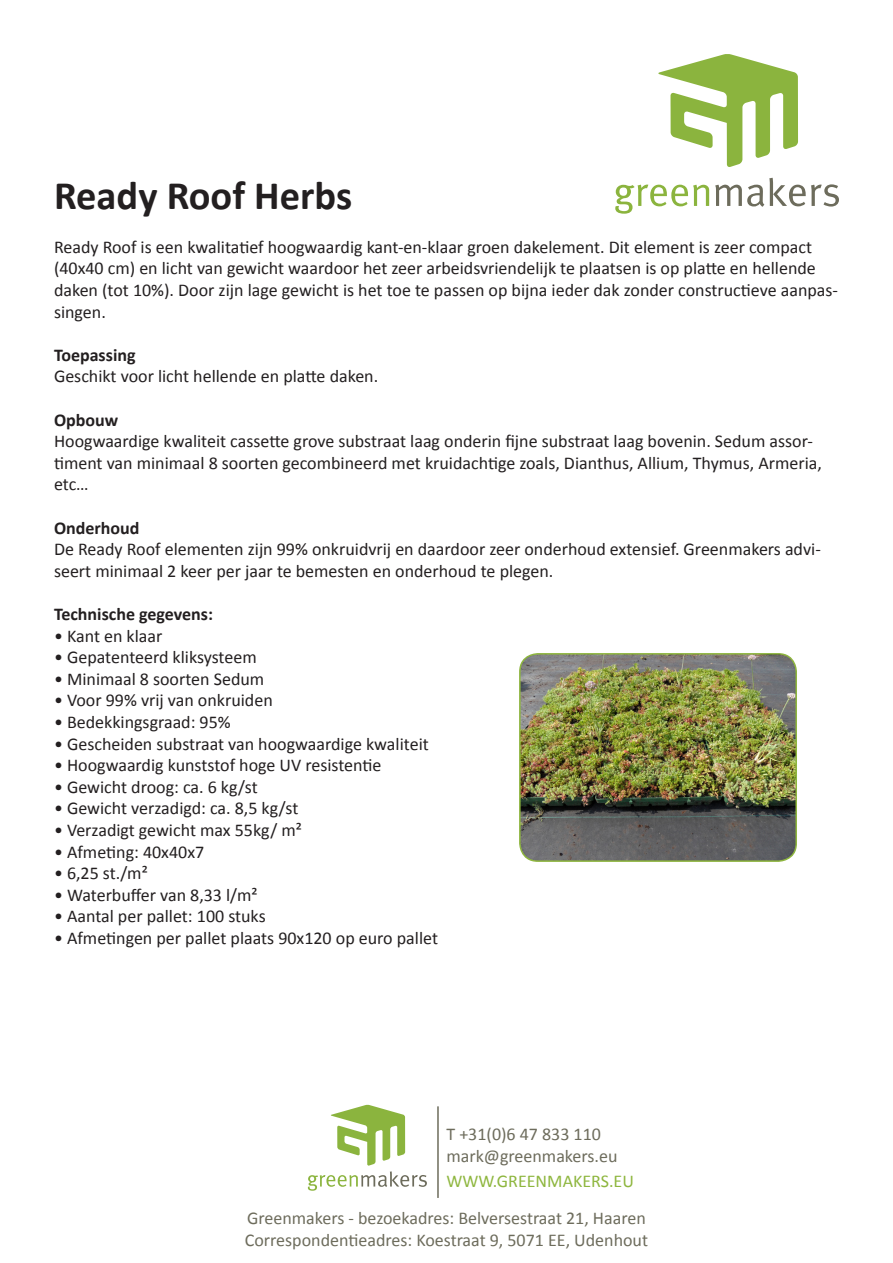
<style>
.page{position:relative;width:893px;height:1263px;background:#fff}
.page>*{position:absolute;margin:0;border:0;box-sizing:border-box;transform-origin:0 0}
.t1{font:700 40.5px "Calibri";color:#231f20}
.t2{font:18px/21.6px "Calibri";color:#231f20}
.t3{font:18px "Calibri";color:#6d6c5c}
.t4{font:700 18px "Calibri";color:#231f20}
.t5{font:18px "Calibri";color:#8eb63e}
</style>
<div class="page">
<svg style="left:658px;top:54px;width:140px;height:113px"></svg>
<svg style="left:615px;top:185px;width:94px;height:29px"></svg>
<svg style="left:715px;top:178px;width:124px;height:29px"></svg>
<img style="left:520px;top:654px;width:276px;height:207px">
<div style="left:519px;top:653px;width:278px;height:209px;border:2px solid #8eb63e;border-radius:18px"></div>
<svg style="left:308px;top:1105px;width:119px;height:86px"></svg>
<hr style="left:437px;top:1106px;width:2px;height:92px;background:#6d6c5c">
<p class="t1" style="left:54px;top:170px;width:300px">Ready Roof Herbs</p>
<p class="t2" style="left:54px;top:236px;width:786px">Ready Roof is een kwalitatief hoogwaardig kant-en-klaar groen dakelement. Dit element is zeer compact (40x40 cm) en licht van gewicht waardoor het zeer arbeidsvriendelijk te plaatsen is op platte en hellende daken (tot 10%). Door zijn lage gewicht is het toe te passen op bijna ieder dak zonder constructieve aanpas&shy;singen.</p>
<p class="t4" style="left:54px;top:343px;width:83px">Toepassing</p>
<p class="t2" style="left:54px;top:366px;width:326px">Geschikt voor licht hellende en platte daken.</p>
<p class="t4" style="left:54px;top:408px;width:66px">Opbouw</p>
<p class="t2" style="left:54px;top:430px;width:769px">Hoogwaardige kwaliteit cassette grove substraat laag onderin fijne substraat laag bovenin. Sedum assor&shy;timent van minimaal 8 soorten gecombineerd met kruidachtige zoals, Dianthus, Allium, Thymus, Armeria, etc…</p>
<p class="t4" style="left:54px;top:516px;width:87px">Onderhoud</p>
<p class="t2" style="left:54px;top:538px;width:768px">De Ready Roof elementen zijn 99% onkruidvrij en daardoor zeer onderhoud extensief. Greenmakers advi&shy;seert minimaal 2 keer per jaar te bemesten en onderhoud te plegen.</p>
<p class="t4" style="left:54px;top:602px;width:161px">Technische gegevens:</p>
<p class="t2" style="left:54px;top:625px;width:110px">• Kant en klaar</p>
<p class="t2" style="left:54px;top:646px;width:204px">• Gepatenteerd kliksysteem</p>
<p class="t2" style="left:54px;top:668px;width:212px">• Minimaal 8 soorten Sedum</p>
<p class="t2" style="left:54px;top:690px;width:220px">• Voor 99% vrij van onkruiden</p>
<p class="t2" style="left:54px;top:711px;width:178px">• Bedekkingsgraad: 95%</p>
<p class="t2" style="left:54px;top:733px;width:376px">• Gescheiden substraat van hoogwaardige kwaliteit</p>
<p class="t2" style="left:54px;top:754px;width:329px">• Hoogwaardig kunststof hoge UV resistentie</p>
<p class="t2" style="left:54px;top:776px;width:205px">• Gewicht droog: ca. 6 kg/st</p>
<p class="t2" style="left:54px;top:798px;width:246px">• Gewicht verzadigd: ca. 8,5 kg/st</p>
<p class="t2" style="left:54px;top:819px;width:249px">• Verzadigt gewicht max 55kg/ m²</p>
<p class="t2" style="left:54px;top:841px;width:152px">• Afmeting: 40x40x7</p>
<p class="t2" style="left:54px;top:862px;width:95px">• 6,25 st./m²</p>
<p class="t2" style="left:54px;top:884px;width:205px">• Waterbuffer van 8,33 l/m²</p>
<p class="t2" style="left:54px;top:906px;width:213px">• Aantal per pallet: 100 stuks</p>
<p class="t2" style="left:54px;top:927px;width:386px">• Afmetingen per pallet plaats 90x120 op euro pallet</p>
<p class="t3" style="left:446px;top:1122px;width:156px">T +31(0)6 47 833 110</p>
<p class="t3" style="left:446px;top:1144px;width:172px">mark@greenmakers.eu</p>
<p class="t5" style="left:446px;top:1170px;width:189px">WWW.GREENMAKERS.EU</p>
<p class="t3" style="left:247px;top:1207px;width:400px">Greenmakers - bezoekadres: Belversestraat 21, Haaren</p>
<p class="t3" style="left:245px;top:1228px;width:405px">Correspondentieadres: Koestraat 9, 5071 EE, Udenhout</p>
</div>
